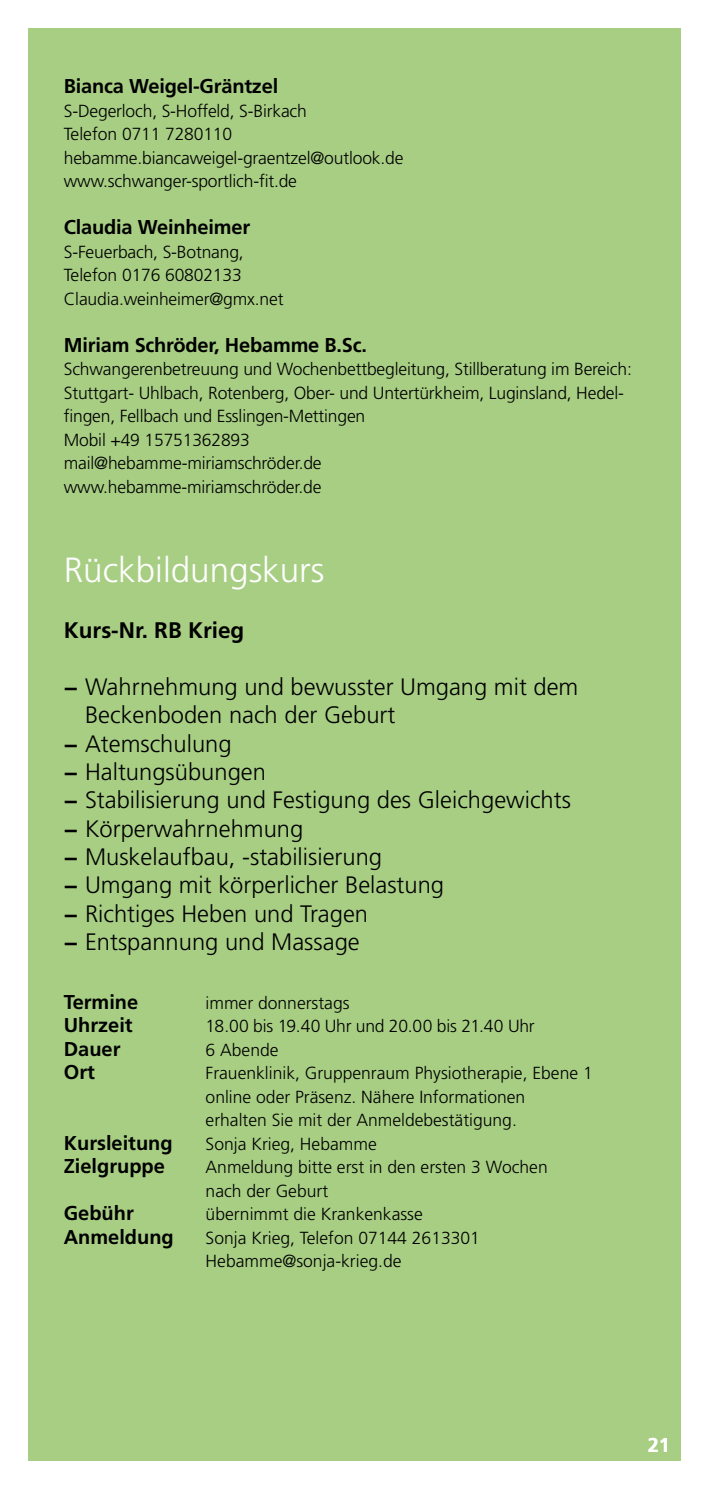
<style>
.page{position:relative;width:709px;height:1489px;background:#fff}
.page>*{position:absolute;margin:0;border:0;box-sizing:border-box;transform-origin:0 0}
.t1{font:300 35px "Frutiger LT Pro";color:#fff}
.t2{font:300 23.75px "Frutiger LT Pro";color:#000}
.t3{font:700 22.5px "Frutiger LT Pro";color:#000}
.t4{font:700 20px "Frutiger LT Pro";letter-spacing:-.01em;color:#000}
.t5{font:700 20px "Frutiger LT Pro";color:#fff}
.t6{font:300 17.5px/23.5px "Frutiger LT Pro";letter-spacing:-.01em;color:#000}
.s1{font-weight:700}
</style>
<div class="page">
<div style="left:28px;top:28px;width:652px;height:1432px;background:#a8ce84"></div>
<p class="t4" style="left:64px;top:74px;width:216px">Bianca Weigel-Gräntzel</p>
<p class="t6" style="left:64px;top:99px;width:341px">S-Degerloch, S-Hoffeld, S-Birkach<br>Telefon 0711 7280110 hebamme.biancaweigel-graentzel@outlook.de www.schwanger-sportlich-fit.de</p>
<p class="t4" style="left:64px;top:215px;width:188px">Claudia Weinheimer</p>
<p class="t6" style="left:64px;top:240px;width:221px">S-Feuerbach, S-Botnang,<br>Telefon 0176 60802133<br>Claudia.weinheimer@gmx.net</p>
<p class="t4" style="left:64px;top:333px;width:305px">Miriam Schröder, Hebamme B.Sc.</p>
<p class="t6" style="left:64px;top:357px;width:569px">Schwangerenbetreuung und Wochenbettbegleitung, Stillberatung im Bereich:<br>Stuttgart- Uhlbach, Rotenberg, Ober- und Untertürkheim, Luginsland, Hedel&shy;fingen, Fellbach und Esslingen-Mettingen<br>Mobil +49 15751362893<br>mail@hebamme-miriamschröder.de<br>www.hebamme-miriamschröder.de</p>
<h1 class="t1" style="left:64px;top:549px;width:262px">Rückbildungskurs</h1>
<p class="t3" style="left:64px;top:617px;width:182px">Kurs-Nr. RB Krieg</p>
<h2 class="t2" style="left:64px;top:672px;width:516px"><span class="s1">−</span> Wahrnehmung und bewusster Umgang mit dem</h2>
<h2 class="t2" style="left:85px;top:701px;width:312px">Beckenboden nach der Geburt</h2>
<h2 class="t2" style="left:64px;top:729px;width:169px"><span class="s1">−</span> Atemschulung</h2>
<h2 class="t2" style="left:64px;top:757px;width:204px"><span class="s1">−</span> Haltungsübungen</h2>
<h2 class="t2" style="left:64px;top:786px;width:508px"><span class="s1">−</span> Stabilisierung und Festigung des Gleichgewichts</h2>
<h2 class="t2" style="left:64px;top:814px;width:241px"><span class="s1">−</span> Körperwahrnehmung</h2>
<h2 class="t2" style="left:64px;top:843px;width:320px"><span class="s1">−</span> Muskelaufbau, -stabilisierung</h2>
<h2 class="t2" style="left:64px;top:871px;width:382px"><span class="s1">−</span> Umgang mit körperlicher Belastung</h2>
<h2 class="t2" style="left:64px;top:899px;width:306px"><span class="s1">−</span> Richtiges Heben und Tragen</h2>
<h2 class="t2" style="left:64px;top:928px;width:297px"><span class="s1">−</span> Entspannung und Massage</h2>
<p class="t4" style="left:64px;top:989px;width:76px">Termine</p>
<p class="t6" style="left:206px;top:990px;width:145px">immer donnerstags</p>
<p class="t4" style="left:64px;top:1013px;width:70px">Uhrzeit</p>
<p class="t6" style="left:206px;top:1014px;width:331px">18.00 bis 19.40 Uhr und 20.00 bis 21.40 Uhr</p>
<p class="t4" style="left:64px;top:1036px;width:58px">Dauer</p>
<p class="t6" style="left:206px;top:1037px;width:74px">6 Abende</p>
<p class="t4" style="left:64px;top:1060px;width:33px">Ort</p>
<p class="t6" style="left:206px;top:1061px;width:389px">Frauenklinik, Gruppenraum Physiotherapie, Ebene 1 online oder Präsenz. Nähere Informationen<br>erhalten Sie mit der Anmeldebestätigung.</p>
<p class="t4" style="left:64px;top:1130px;width:110px">Kursleitung</p>
<p class="t6" style="left:206px;top:1131px;width:173px">Sonja Krieg, Hebamme</p>
<p class="t4" style="left:64px;top:1154px;width:103px">Zielgruppe</p>
<p class="t6" style="left:206px;top:1155px;width:343px">Anmeldung bitte erst in den ersten 3 Wochen nach der Geburt</p>
<p class="t4" style="left:64px;top:1201px;width:72px">Gebühr</p>
<p class="t6" style="left:206px;top:1202px;width:219px">übernimmt die Krankenkasse</p>
<p class="t4" style="left:64px;top:1224px;width:112px">Anmeldung</p>
<p class="t6" style="left:206px;top:1225px;width:276px">Sonja Krieg, Telefon 07144 2613301<br>Hebamme@sonja-krieg.de</p>
<p class="t5" style="left:647px;top:1432px;width:24px">21</p>
</div>
